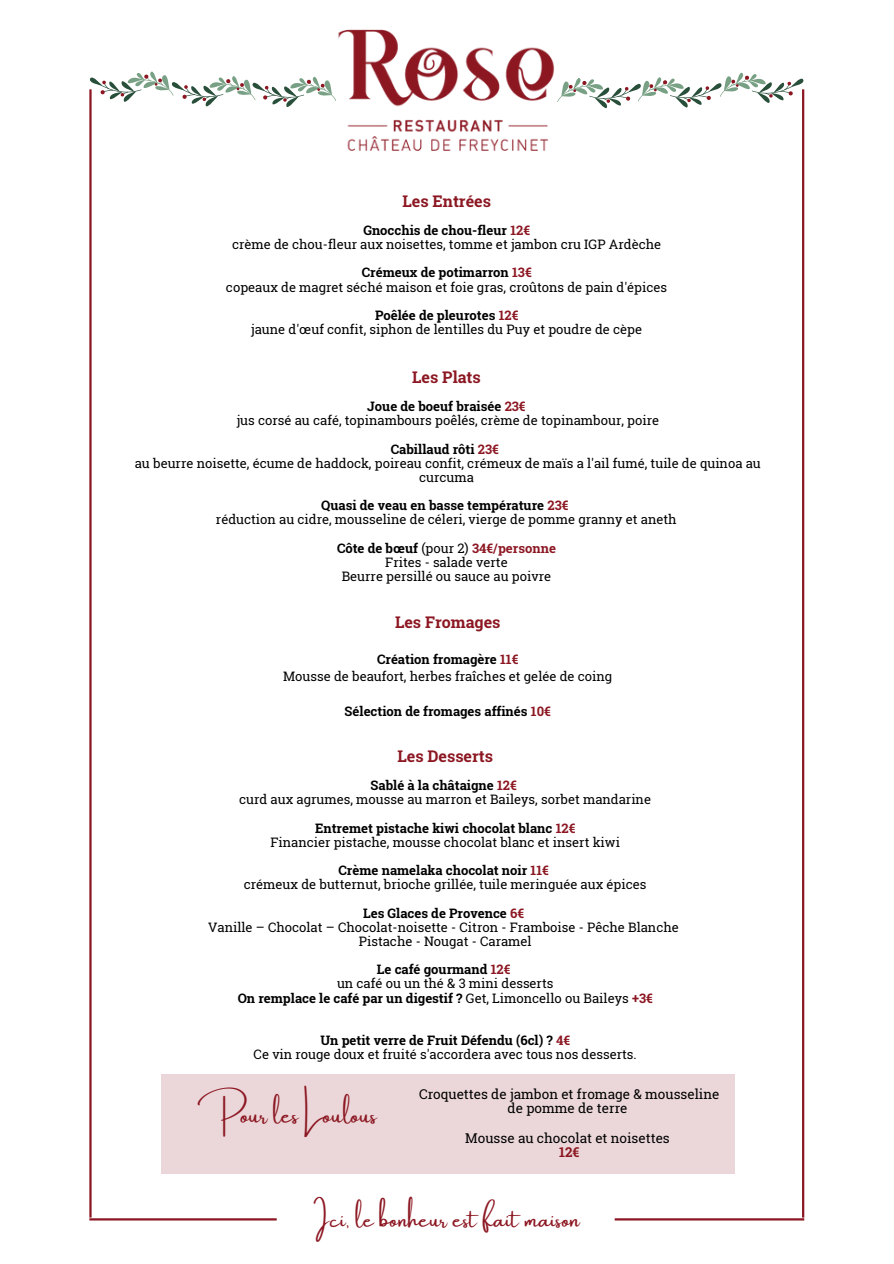
<style>
.page{position:relative;width:894px;height:1264px;background:#fff}
.page>*{position:absolute;margin:0;border:0;box-sizing:border-box;transform-origin:0 0}
.t1{font:23.55px "Amsterdam One";color:#8c1722}
.t2{font:22.5px "Amsterdam One";color:#8c1722}
.t3{font:700 16.05px "Roboto Slab";color:#8c1722}
.t4{font:13.5px/14.5px "Roboto Slab";color:#000;text-align:center}
.t5{font:700 13.5px "Roboto Slab";color:#8c1722}
.t6{font:13.05px/14.1px "Roboto Slab";color:#000;text-align:center}
.t7{font:700 13.05px "Roboto Slab";color:#000}
.t8{font:700 13.05px "Roboto Slab";color:#8c1722}
.s1{color:#8c1722}
.s2{color:#000}
.s3{font-weight:400;color:#000}
.s4{font-weight:400}
</style>
<div class="page">
<img style="left:338px;top:29px;width:217px;height:122px">
<svg style="left:89px;top:71px;width:247px;height:36px"></svg>
<svg style="left:557px;top:72px;width:248px;height:39px"></svg>
<hr style="left:801px;top:89px;width:3px;height:1128px;background:#8c1722">
<hr style="left:89px;top:89px;width:3px;height:1128px;background:#8c1722">
<hr style="left:89px;top:1218px;width:187px;height:2px;background:#8c1722">
<hr style="left:614px;top:1218px;width:190px;height:2px;background:#8c1722">
<div style="left:161px;top:1074px;width:573px;height:100px;background:#ebd7d9"></div>
<p class="t3" style="left:402px;top:190px;width:90px">Les Entrées</p>
<h2 class="t7" style="left:363px;top:221px;width:168px">Gnocchis de chou-fleur <span class="s1">12€</span></h2>
<p class="t6" style="left:232px;top:237px;width:430px">crème de chou-fleur aux noisettes, tomme et jambon cru IGP Ardèche</p>
<p class="t7" style="left:362px;top:264px;width:171px">Crémeux de potimarron <span class="s1">13€</span></p>
<p class="t6" style="left:226px;top:279px;width:442px">copeaux de magret séché maison et foie gras, croûtons de pain d'épices</p>
<p class="t7" style="left:375px;top:306px;width:145px">Poêlée de pleurotes <span class="s1">12€</span></p>
<p class="t6" style="left:251px;top:322px;width:392px">jaune d'œuf confit, siphon de lentilles du Puy et poudre de cèpe</p>
<p class="t3" style="left:412px;top:366px;width:70px">Les Plats</p>
<p class="t7" style="left:367px;top:397px;width:160px">Joue de boeuf braisée <span class="s1">23€</span></p>
<p class="t6" style="left:236px;top:413px;width:424px">jus corsé au café, topinambours poêlés, crème de topinambour, poire</p>
<p class="t7" style="left:391px;top:440px;width:110px">Cabillaud rôti <span class="s1">23€</span></p>
<p class="t6" style="left:135px;top:455px;width:627px">au beurre noisette, écume de haddock, poireau confit, crémeux de maïs a l'ail fumé, tuile de quinoa au curcuma</p>
<p class="t7" style="left:321px;top:496px;width:249px">Quasi de veau en basse température <span class="s1">23€</span></p>
<p class="t6" style="left:216px;top:512px;width:462px">réduction au cidre, mousseline de céleri, vierge de pomme granny et aneth</p>
<p class="t8" style="left:337px;top:539px;width:220px"><span class="s2">Côte de bœuf</span> <span class="s3">(pour 2)</span> 34€/personne</p>
<p class="t6" style="left:385px;top:554px;width:124px">Frites - salade verte</p>
<p class="t6" style="left:341px;top:568px;width:211px">Beurre persillé ou sauce au poivre</p>
<p class="t3" style="left:395px;top:611px;width:107px">Les Fromages</p>
<p class="t7" style="left:377px;top:650px;width:143px">Création fromagère <span class="s1">11€</span></p>
<p class="t6" style="left:283px;top:669px;width:330px">Mousse de beaufort, herbes fraîches et gelée de coing</p>
<p class="t7" style="left:344px;top:702px;width:208px">Sélection de fromages affinés <span class="s1">10€</span></p>
<p class="t3" style="left:397px;top:745px;width:97px">Les Desserts</p>
<p class="t7" style="left:370px;top:776px;width:148px">Sablé à la châtaigne <span class="s1">12€</span></p>
<p class="t6" style="left:239px;top:792px;width:413px">curd aux agrumes, mousse au marron et Baileys, sorbet mandarine</p>
<p class="t7" style="left:315px;top:819px;width:262px">Entremet pistache kiwi chocolat blanc <span class="s1">12€</span></p>
<h2 class="t6" style="left:270px;top:834px;width:351px">Financier pistache, mousse chocolat blanc et insert kiwi</h2>
<p class="t7" style="left:338px;top:861px;width:212px">Crème namelaka chocolat noir <span class="s1">11€</span></p>
<p class="t6" style="left:244px;top:877px;width:404px">crémeux de butternut, brioche grillée, tuile meringuée aux épices</p>
<h3 class="t7" style="left:363px;top:904px;width:163px">Les Glaces de Provence <span class="s1">6€</span></h3>
<h2 class="t6" style="left:208px;top:919px;width:472px">Vanille – Chocolat – Chocolat-noisette - Citron - Framboise - Pêche Blanche</h2>
<p class="t6" style="left:358px;top:933px;width:174px">Pistache - Nougat - Caramel</p>
<p class="t7" style="left:377px;top:960px;width:135px">Le café gourmand <span class="s1">12€</span></p>
<p class="t6" style="left:337px;top:976px;width:218px">un café ou un thé &amp; 3 mini desserts</p>
<p class="t7" style="left:237px;top:988px;width:417px">On remplace le café par un digestif ? <span class="s4">Get, Limoncello ou Baileys</span> <span class="s1">+3€</span></p>
<p class="t7" style="left:320px;top:1031px;width:251px">Un petit verre de Fruit Défendu (6cl) ? <span class="s1">4€</span></p>
<p class="t6" style="left:253px;top:1046px;width:384px">Ce vin rouge doux et fruité s'accordera avec tous nos desserts.</p>
<p class="t1" style="left:198px;top:1102px;width:181px">Pour les Loulous</p>
<p class="t4" style="left:419px;top:1086px;width:302px">Croquettes de jambon et fromage &amp; mousseline de pomme de terre</p>
<p class="t4" style="left:465px;top:1130px;width:206px">Mousse au chocolat et noisettes</p>
<p class="t5" style="left:559px;top:1143px;width:22px">12€</p>
<p class="t2" style="left:314px;top:1207px;width:267px">Ici, le bonheur est fait maison</p>
</div>
